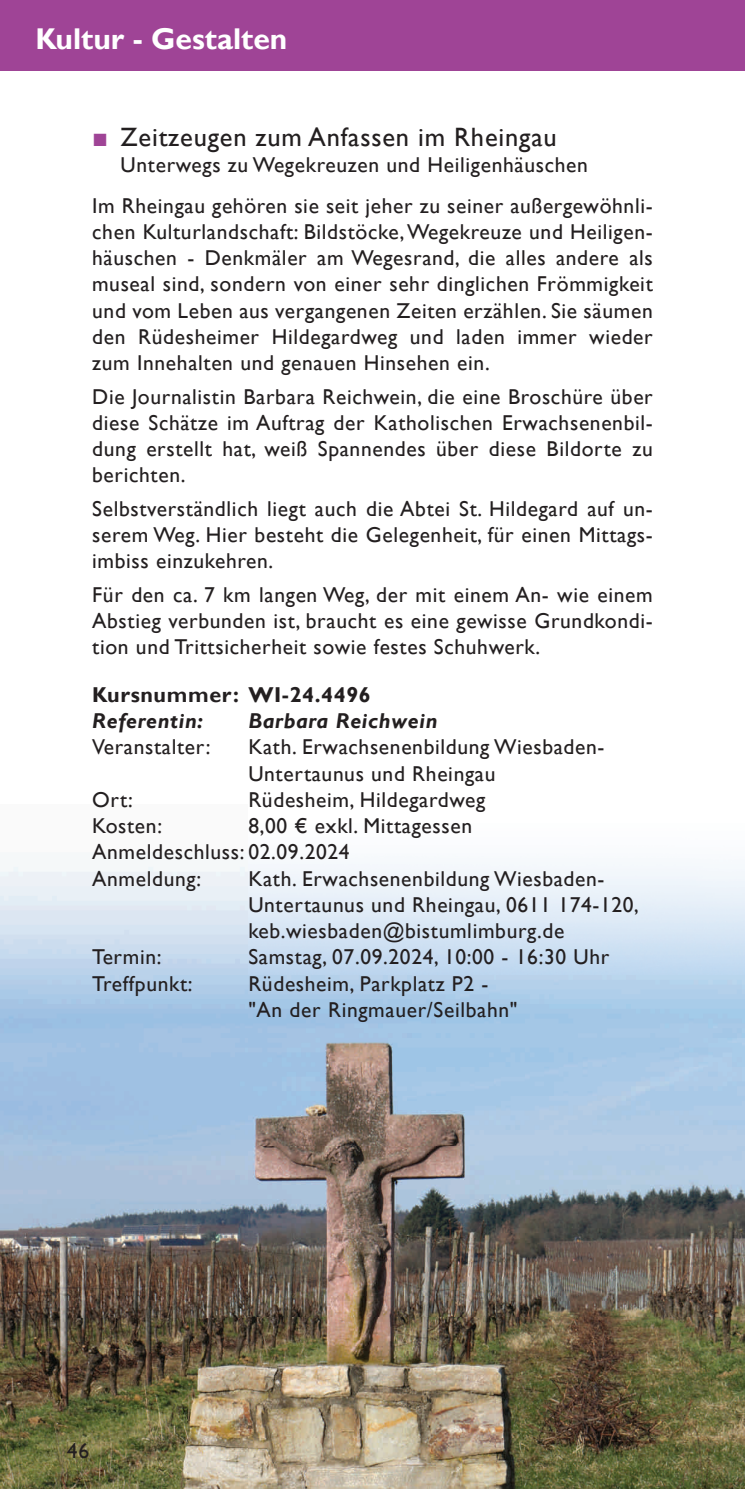
<style>
.page{position:relative;width:745px;height:1489px;background:#fff}
.page>*{position:absolute;margin:0;border:0;box-sizing:border-box;transform-origin:0 0}
.t1{font:700 30px "Gill Sans";color:#fff}
.t2{font:26.5px "Gill Sans";letter-spacing:.03em;color:#231f20}
.t3{font:21.5px/26.2px "Gill Sans";letter-spacing:.03em;color:#231f20}
.t4{font:italic 700 21.5px "Gill Sans";letter-spacing:.03em;color:#231f20}
.t5{font:700 21.5px "Gill Sans";letter-spacing:.03em;color:#231f20}
.s1{font-family:"Arial";color:#9f4496}
</style>
<div class="page">
<img style="left:0;top:864px;width:744px;height:624px">
<img style="left:67px;top:1442px;width:21px;height:15px">
<div style="left:0;top:0;width:744px;height:71px;background:#9f4496"></div>
<h1 class="t1" style="left:35px;top:21px;width:253px">Kultur - Gestalten</h1>
<p class="t2" style="left:92px;top:122px;width:465px"><span class="s1">■</span> Zeitzeugen zum Anfassen im Rheingau</p>
<p class="t3" style="left:92px;top:145px;width:561px;line-height:40.5px;text-indent:28px">Unterwegs zu Wegekreuzen und Heiligenhäuschen<br>Im Rheingau gehören sie seit jeher zu seiner außergewöhnli-</p>
<p class="t3" style="left:92px;top:219px;width:561px;text-align:justify">chen Kulturlandschaft: Bildstöcke, Wegekreuze und Heiligen&shy;häuschen - Denkmäler am Wegesrand, die alles andere als museal sind, sondern von einer sehr dinglichen Frömmigkeit und vom Leben aus vergangenen Zeiten erzählen. Sie säumen den Rüdesheimer Hildegardweg und laden immer wieder zum Innehalten und genauen Hinsehen ein.</p>
<p class="t3" style="left:92px;top:383px;width:561px;text-align:justify">Die Journalistin Barbara Reichwein, die eine Broschüre über diese Schätze im Auftrag der Katholischen Erwachsenenbil&shy;dung erstellt hat, weiß Spannendes über diese Bildorte zu berichten.</p>
<p class="t3" style="left:92px;top:496px;width:561px;text-align:justify">Selbstverständlich liegt auch die Abtei St. Hildegard auf un&shy;serem Weg. Hier besteht die Gelegenheit, für einen Mittags&shy;imbiss einzukehren.</p>
<p class="t3" style="left:92px;top:581px;width:561px;text-align:justify">Für den ca. 7 km langen Weg, der mit einem An- wie einem Abstieg verbunden ist, braucht es eine gewisse Grundkondi&shy;tion und Trittsicherheit sowie festes Schuhwerk.</p>
<p class="t5" style="left:92px;top:681px;width:280px">Kursnummer: WI-24.4496</p>
<p class="t4" style="left:92px;top:708px;width:112px">Referentin:</p>
<p class="t4" style="left:248px;top:708px;width:190px">Barbara Reichwein</p>
<p class="t3" style="left:92px;top:734px;width:120px">Veranstalter:</p>
<p class="t3" style="left:248px;top:734px;width:357px">Kath. Erwachsenenbildung Wiesbaden-<br>Untertaunus und Rheingau</p>
<p class="t3" style="left:92px;top:786px;width:42px">Ort:</p>
<p class="t3" style="left:248px;top:786px;width:238px">Rüdesheim, Hildegardweg</p>
<p class="t3" style="left:92px;top:813px;width:71px">Kosten:</p>
<p class="t3" style="left:92px;top:813px;width:381px;text-indent:156px">8,00 € exkl. Mittagessen<br>Anmeldeschluss: 02.09.2024<br>Anmeldung:</p>
<p class="t3" style="left:248px;top:865px;width:392px">Kath. Erwachsenenbildung Wiesbaden-<br>Untertaunus und Rheingau, 0611 174-120, keb.wiesbaden@bistumlimburg.de</p>
<p class="t3" style="left:92px;top:944px;width:71px">Termin:</p>
<p class="t3" style="left:248px;top:944px;width:362px">Samstag, 07.09.2024, 10:00 - 16:30 Uhr</p>
<p class="t3" style="left:92px;top:970px;width:102px">Treffpunkt:</p>
<p class="t3" style="left:248px;top:970px;width:270px">Rüdesheim, Parkplatz P2 - "An der Ringmauer/Seilbahn"</p>
<p class="t3" style="left:67px;top:1437px;width:24px">46</p>
</div>
